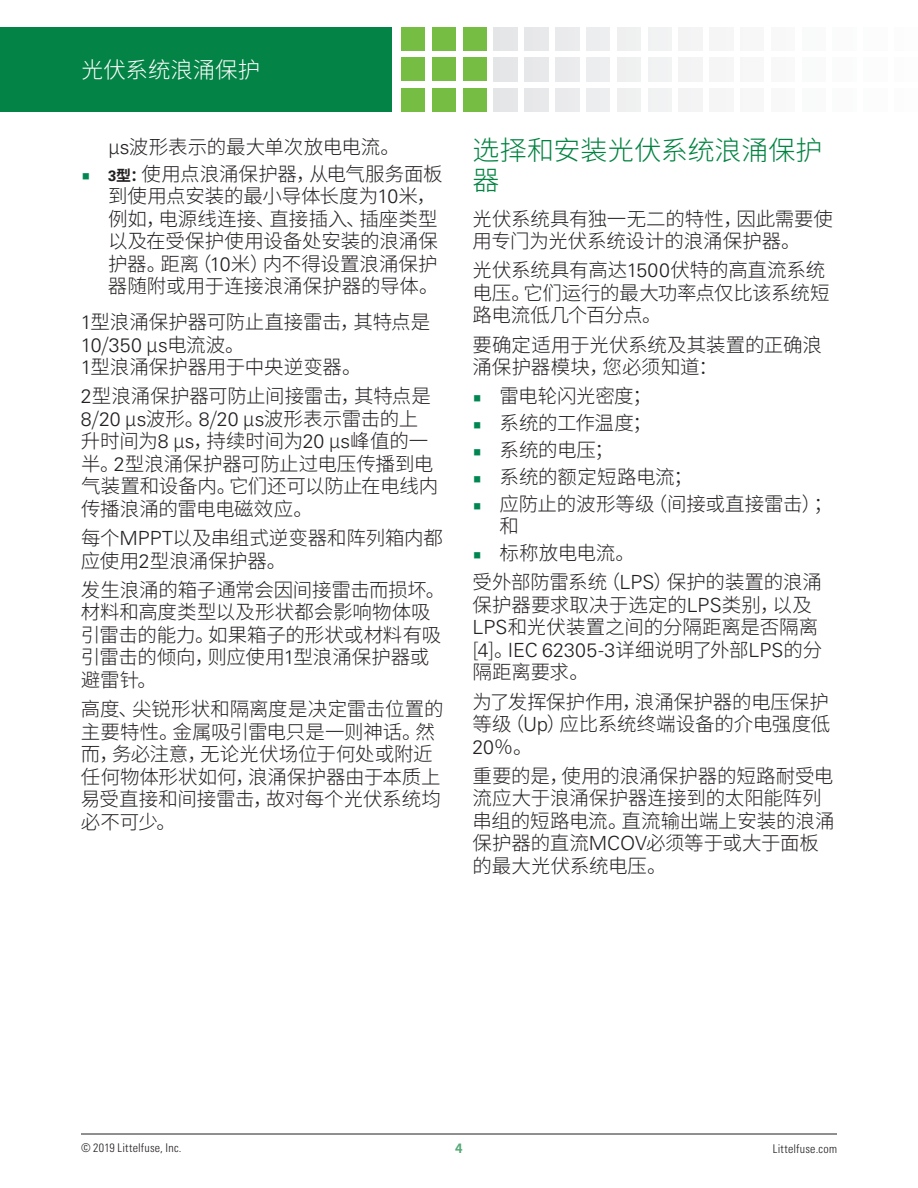
<style>
.page{position:relative;width:918px;height:1188px;background:#fff}
.page>*{position:absolute;margin:0;border:0;box-sizing:border-box;transform-origin:0 0}
.Head_1{font:300 27px/30px "Noto Sans CJ Ksc";color:#008240}
.t1{font:300 22.5px "Noto Sans CJ Ksc";color:#fff}
.Body_text{font:300 19.5px/22.5px "Noto Sans CJ Ksc";letter-spacing:-.005em;color:#231f20}
.t2{font:700 12.75px "Noto Sans CJ Ksc";color:#54a876}
.t3{font:300 condensed 12px "Univers LT Std";letter-spacing:.02em;color:#231f20}
.s1{font-family:"Univers LT Std"}
.s2{color:#008751}
.s3{font-family:"Univers LT Std";font-weight:700;font-size:15px}
.s4{font-weight:700;font-size:15px}
</style>
<div class="page">
<div style="left:0;top:27px;width:392px;height:85px;background:#038345"></div>
<div style="left:833px;top:27px;width:23px;height:23px;background:#fbfbfb"></div>
<div style="left:833px;top:58px;width:23px;height:23px;background:#fbfbfb"></div>
<div style="left:833px;top:89px;width:23px;height:23px;background:#fbfbfb"></div>
<div style="left:802px;top:27px;width:24px;height:23px;background:#f9fafa"></div>
<div style="left:802px;top:58px;width:24px;height:23px;background:#f9fafa"></div>
<div style="left:802px;top:89px;width:24px;height:23px;background:#f9fafa"></div>
<div style="left:771px;top:27px;width:24px;height:23px;background:#f8f8f9"></div>
<div style="left:771px;top:58px;width:24px;height:23px;background:#f8f8f9"></div>
<div style="left:771px;top:89px;width:24px;height:23px;background:#f8f8f9"></div>
<div style="left:740px;top:27px;width:24px;height:23px;background:#f7f7f8"></div>
<div style="left:740px;top:58px;width:24px;height:23px;background:#f7f7f8"></div>
<div style="left:740px;top:89px;width:24px;height:23px;background:#f7f7f8"></div>
<div style="left:710px;top:27px;width:23px;height:23px;background:#f5f5f6"></div>
<div style="left:710px;top:58px;width:23px;height:23px;background:#f5f5f6"></div>
<div style="left:710px;top:89px;width:23px;height:23px;background:#f5f5f6"></div>
<div style="left:679px;top:27px;width:23px;height:23px;background:#f3f3f5"></div>
<div style="left:679px;top:58px;width:23px;height:23px;background:#f3f3f5"></div>
<div style="left:679px;top:89px;width:23px;height:23px;background:#f3f3f5"></div>
<div style="left:648px;top:27px;width:24px;height:23px;background:#f1f2f3"></div>
<div style="left:648px;top:58px;width:24px;height:23px;background:#f1f2f3"></div>
<div style="left:648px;top:89px;width:24px;height:23px;background:#f1f2f3"></div>
<div style="left:617px;top:27px;width:24px;height:23px;background:#eff0f0"></div>
<div style="left:617px;top:58px;width:24px;height:23px;background:#eff0f0"></div>
<div style="left:617px;top:89px;width:24px;height:23px;background:#eff0f0"></div>
<div style="left:586px;top:27px;width:24px;height:23px;background:#ecedee"></div>
<div style="left:586px;top:58px;width:24px;height:23px;background:#ecedee"></div>
<div style="left:586px;top:89px;width:24px;height:23px;background:#ecedee"></div>
<div style="left:556px;top:27px;width:23px;height:23px;background:#eaeaec"></div>
<div style="left:556px;top:58px;width:23px;height:23px;background:#eaeaec"></div>
<div style="left:556px;top:89px;width:23px;height:23px;background:#eaeaec"></div>
<div style="left:525px;top:27px;width:23px;height:23px;background:#e8e8ea"></div>
<div style="left:525px;top:58px;width:23px;height:23px;background:#e8e8ea"></div>
<div style="left:525px;top:89px;width:23px;height:23px;background:#e8e8ea"></div>
<div style="left:494px;top:27px;width:24px;height:23px;background:#e5e6e8"></div>
<div style="left:494px;top:58px;width:24px;height:23px;background:#e5e6e8"></div>
<div style="left:494px;top:89px;width:24px;height:23px;background:#e5e6e8"></div>
<div style="left:463px;top:27px;width:23px;height:23px;background:#75bd43"></div>
<div style="left:463px;top:58px;width:23px;height:23px;background:#75bd43"></div>
<div style="left:463px;top:89px;width:23px;height:23px;background:#75bd43"></div>
<div style="left:432px;top:27px;width:24px;height:23px;background:#75bd43"></div>
<div style="left:432px;top:58px;width:24px;height:23px;background:#75bd43"></div>
<div style="left:432px;top:89px;width:24px;height:23px;background:#75bd43"></div>
<div style="left:401px;top:27px;width:24px;height:23px;background:#75bd43"></div>
<div style="left:401px;top:58px;width:24px;height:23px;background:#75bd43"></div>
<div style="left:401px;top:89px;width:24px;height:23px;background:#75bd43"></div>
<hr style="left:917px;top:27px;width:1px;height:85px;background:#038345">
<hr style="left:81px;top:1134px;width:756px;height:1px;background:#231f20">
<p class="t1" style="left:81px;top:58px;width:181px">光伏系统浪涌保护</p>
<p class="Body_text" style="left:108px;top:136px;width:294px">µ<span class="s1">s</span>波形表示的最大单次放电电流。</p>
<p class="Body_text" style="left:108px;top:163px;width:336px;text-indent:-27px"><span class="s2">▪</span> <span class="s3">3</span><span class="s4">型：</span>使用点浪涌保护器，从电气服务面板到使用点安装的最小导体长度为<span class="s1">10</span>米，例如，电源线连接、直接插入、插座类型以及在受保护使用设备处安装的浪涌保护器。距离（<span class="s1">10</span>米）内不得设置浪涌保护器随附或用于连接浪涌保护器的导体。</p>
<p class="Body_text" style="left:81px;top:311px;width:351px"><span class="s1">1</span>型浪涌保护器可防止直接雷击，其特点是<br><span class="s1">10</span>/<span class="s1">350</span> µ<span class="s1">s</span>电流波。<br><span class="s1">1</span>型浪涌保护器用于中央逆变器。</p>
<p class="Body_text" style="left:81px;top:385px;width:359px"><span class="s1">2</span>型浪涌保护器可防止间接雷击，其特点是<br><span class="s1">8</span>/<span class="s1">20</span> µ<span class="s1">s</span>波形。<span class="s1">8</span>/<span class="s1">20</span> µ<span class="s1">s</span>波形表示雷击的上升时间为<span class="s1">8</span> µ<span class="s1">s</span>，持续时间为<span class="s1">20</span> µ<span class="s1">s</span>峰值的一半。<span class="s1">2</span>型浪涌保护器可防止过电压传播到电气装置和设备内。它们还可以防止在电线内传播浪涌的雷电电磁效应。</p>
<p class="Body_text" style="left:81px;top:527px;width:364px">每个<span class="s1">MPPT</span>以及串组式逆变器和阵列箱内都应使用<span class="s1">2</span>型浪涌保护器。</p>
<p class="Body_text" style="left:81px;top:579px;width:366px">发生浪涌的箱子通常会因间接雷击而损坏。材料和高度类型以及形状都会影响物体吸引雷击的能力。如果箱子的形状或材料有吸引雷击的倾向，则应使用<span class="s1">1</span>型浪涌保护器或避雷针。</p>
<p class="Body_text" style="left:81px;top:698px;width:364px">高度、尖锐形状和隔离度是决定雷击位置的主要特性。金属吸引雷电只是一则神话。然而，务必注意，无论光伏场位于何处或附近任何物体形状如何，浪涌保护器由于本质上易受直接和间接雷击，故对每个光伏系统均必不可少。</p>
<p class="Head_1" style="left:472px;top:135px;width:352px">选择和安装光伏系统浪涌保护器</p>
<p class="Body_text" style="left:472px;top:208px;width:362px">光伏系统具有独一无二的特性，因此需要使用专门为光伏系统设计的浪涌保护器。</p>
<p class="Body_text" style="left:472px;top:259px;width:359px">光伏系统具有高达<span class="s1">1500</span>伏特的高直流系统电压。它们运行的最大功率点仅比该系统短路电流低几个百分点。</p>
<p class="Body_text" style="left:472px;top:334px;width:351px">要确定适用于光伏系统及其装置的正确浪涌保护器模块，您必须知道：</p>
<p class="Body_text" style="left:472px;top:385px;width:181px"><span class="s2">▪</span> 雷电轮闪光密度；</p>
<p class="Body_text" style="left:472px;top:412px;width:181px"><span class="s2">▪</span> 系统的工作温度；</p>
<p class="Body_text" style="left:472px;top:439px;width:143px"><span class="s2">▪</span> 系统的电压；</p>
<p class="Body_text" style="left:472px;top:466px;width:222px"><span class="s2">▪</span> 系统的额定短路电流；</p>
<p class="Body_text" style="left:500px;top:493px;width:335px;text-indent:-27px"><span class="s2">▪</span> 应防止的波形等级（间接或直接雷击）；和</p>
<p class="Body_text" style="left:472px;top:542px;width:164px"><span class="s2">▪</span> 标称放电电流。</p>
<p class="Body_text" style="left:472px;top:571px;width:351px">受外部防雷系统（<span class="s1">LPS</span>）保护的装置的浪涌保护器要求取决于选定的<span class="s1">LPS</span>类别，以及<br><span class="s1">LPS</span>和光伏装置之间的分隔距离是否隔离[<span class="s1">4</span>]。<span class="s1">IEC 62305</span>-<span class="s1">3</span>详细说明了外部<span class="s1">LPS</span>的分隔距离要求。</p>
<p class="Body_text" style="left:473px;top:691px;width:359px;text-align:justify">为了发挥保护作用，浪涌保护器的电压保护等级（<span class="s1">Up</span>）应比系统终端设备的介电强度低<span class="s1">20</span>％。</p>
<p class="Body_text" style="left:473px;top:765px;width:364px">重要的是，使用的浪涌保护器的短路耐受电流应大于浪涌保护器连接到的太阳能阵列串组的短路电流。直流输出端上安装的浪涌保护器的直流<span class="s1">MCOV</span>必须等于或大于面板的最大光伏系统电压。</p>
<p class="t3" style="left:81px;top:1140px;width:102px">© 2019 Littelfuse, Inc.</p>
<p class="t2" style="left:455px;top:1141px;width:9px">4</p>
<p class="t3" style="left:773px;top:1141px;width:66px">Littelfuse.com</p>
</div>
